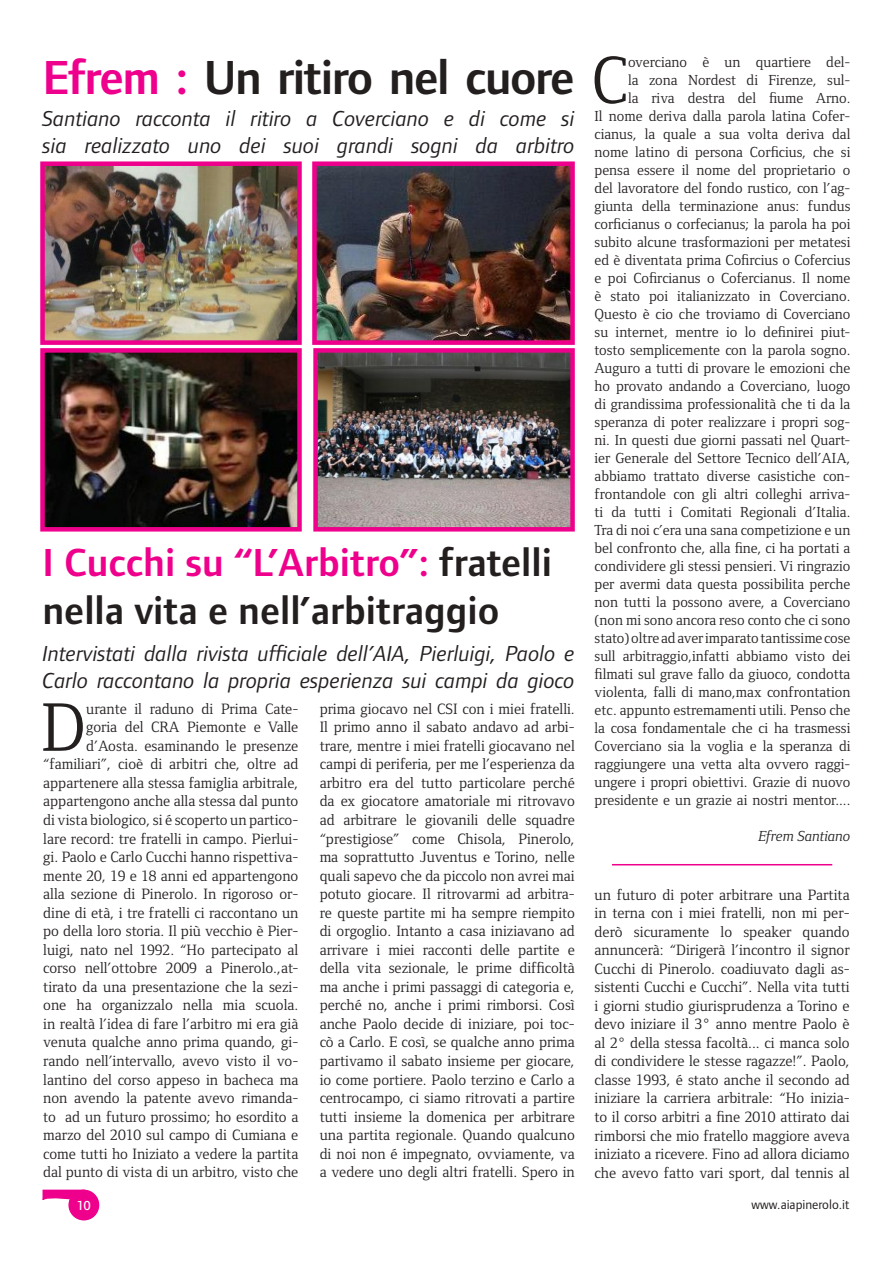
<style>
.page{position:relative;width:893px;height:1263px;background:#fff}
.page>*{position:absolute;margin:0;border:0;box-sizing:border-box;transform-origin:0 0}
.t1{font:70.8px "Foundry Form Serif";color:#241f1f}
.t2{font:68.7px "Foundry Form Serif";color:#241f1f}
.t3{font:600 49.5px "Foundry Form Sans";letter-spacing:-.03em;color:#241f1f}
.t4{font:600 40.5px/48.6px "Foundry Form Sans";color:#241f1f}
.t5{font:italic 22.5px/27px "Foundry Form Sans";color:#241f1f}
.t6{font:15.45px/18.6px "Foundry Form Serif";color:#241f1f;text-align:justify}
.t7{font:15px/18px "Foundry Form Serif";color:#241f1f;text-align:right}
.t8{font:italic 15px "Foundry Form Serif";color:#241f1f}
.t9{font:13.5px "Foundry Form Sans";color:#241f1f}
.t10{font:500 13.5px "Foundry Form Sans";color:#fff}
.s1{color:#ee008c}
</style>
<div class="page">
<img style="left:45px;top:166px;width:252px;height:174px">
<div style="left:40px;top:161px;width:262px;height:184px;border:4px solid #ee008c"></div>
<img style="left:317px;top:166px;width:253px;height:174px">
<div style="left:312px;top:161px;width:263px;height:184px;border:4px solid #ee008c"></div>
<img style="left:45px;top:353px;width:252px;height:173px">
<div style="left:40px;top:348px;width:262px;height:183px;border:4px solid #ee008c"></div>
<img style="left:318px;top:353px;width:252px;height:173px">
<div style="left:313px;top:348px;width:262px;height:183px;border:4px solid #ee008c"></div>
<hr style="left:612px;top:864px;width:220px;height:1px;background:#ee008c">
<div style="left:69px;top:1190px;width:30px;height:30px;background:#ee008c;border-radius:50%"></div>
<div style="left:68px;top:1189px;width:31px;height:31px;border:2px solid #ee008c;border-radius:50%"></div>
<svg style="left:42px;top:1189px;width:43px;height:12px"></svg>
<h3 class="t3" style="left:43px;top:50px;width:534px"><span class="s1">Efrem :</span> Un ritiro nel cuore</h3>
<h3 class="t5" style="left:43px;top:105px;width:534px">Santiano racconta il ritiro a Coverciano e di come si sia realizzato uno dei suoi grandi sogni da arbitro</h3>
<h3 class="t4" style="left:43px;top:538px;width:511px"><span class="s1">I Cucchi su “L’Arbitro”:</span> fratelli nella vita e nell’arbitraggio</h3>
<h3 class="t5" style="left:43px;top:639px;width:534px">Intervistati dalla rivista ufficiale dell’AIA, Pierluigi, Paolo e<br>Carlo raccontano la propria esperienza sui campi da gioco</h3>
<p class="t6" style="left:43px;top:699px;width:257px;text-align:right">urante il raduno di Prima Cate-<br>goria del CRA Piemonte e Valle d’Aosta. esaminando le presenze “familiari”, cioè di arbitri che, oltre ad appartenere alla stessa famiglia arbitrale, appartengono anche alla stessa dal punto di vista biologico, si é scoperto un partico&shy;lare record: tre fratelli in campo. Pierlui&shy;gi. Paolo e Carlo Cucchi hanno rispettiva&shy;mente 20, 19 e 18 anni ed appartengono alla sezione di Pinerolo. In rigoroso or&shy;dine di età, i tre fratelli ci raccontano un po della loro storia. Il più vecchio è Pier&shy;luigi, nato nel 1992. “Ho partecipato al corso nell’ottobre 2009 a Pinerolo.,at&shy;tirato da una presentazione che la sezi&shy;one ha organizzalo nella mia scuola. in realtà l’idea di fare l’arbitro mi era già venuta qualche anno prima quando, gi&shy;rando nell’intervallo, avevo visto il vo&shy;lantino del corso appeso in bacheca ma non avendo la patente avevo rimanda&shy;to ad un futuro prossimo; ho esordito a marzo del 2010 sul campo di Cumiana e come tutti ho Iniziato a vedere la partita dal punto di vista di un arbitro, visto che</p>
<p class="t6" style="left:320px;top:699px;width:257px">prima giocavo nel CSI con i miei fratelli.<br>Il primo anno il sabato andavo ad arbi&shy;trare, mentre i miei fratelli giocavano nel campi di periferia, per me l’esperienza da arbitro era del tutto particolare perché da ex giocatore amatoriale mi ritrovavo ad arbitrare le giovanili delle squadre “prestigiose” come Chisola, Pinerolo, ma soprattutto Juventus e Torino, nelle quali sapevo che da piccolo non avrei mai potuto giocare. Il ritrovarmi ad arbitra&shy;re queste partite mi ha sempre riempito di orgoglio. Intanto a casa iniziavano ad arrivare i miei racconti delle partite e della vita sezionale, le prime difficoltà ma anche i primi passaggi di categoria e, perché no, anche i primi rimborsi. Così anche Paolo decide di iniziare, poi toc&shy;cò a Carlo. E così, se qualche anno prima partivamo il sabato insieme per giocare, io come portiere. Paolo terzino e Carlo a centrocampo, ci siamo ritrovati a partire tutti insieme la domenica per arbitrare una partita regionale. Quando qualcuno di noi non é impegnato, ovviamente, va a vedere uno degli altri fratelli. Spero in</p>
<h1 class="t1" style="left:41px;top:688px;width:47px">D</h1>
<p class="t10" style="left:77px;top:1198px;width:15px">10</p>
<h2 class="t2" style="left:591px;top:42px;width:38px">C</h2>
<p class="t7" style="left:595px;top:53px;width:257px">overciano è un quartiere del-<br>la zona Nordest di Firenze, sul-<br>la riva destra del fiume Arno.<br>Il nome deriva dalla parola latina Cofer&shy;cianus, la quale a sua volta deriva dal nome latino di persona Corficius, che si pensa essere il nome del proprietario o del lavoratore del fondo rustico, con l’ag&shy;giunta della terminazione anus: fundus corficianus o corfecianus; la parola ha poi subito alcune trasformazioni per metatesi ed è diventata prima Cofircius o Cofercius e poi Cofircianus o Cofercianus. Il nome è stato poi italianizzato in Coverciano.<br>Questo è cio che troviamo di Coverciano su internet, mentre io lo definirei piut&shy;tosto semplicemente con la parola sogno.<br>Auguro a tutti di provare le emozioni che ho provato andando a Coverciano, luogo di grandissima professionalità che ti da la speranza di poter realizzare i propri sog&shy;ni. In questi due giorni passati nel Quart&shy;ier Generale del Settore Tecnico dell’AIA, abbiamo trattato diverse casistiche con&shy;frontandole con gli altri colleghi arriva&shy;ti da tutti i Comitati Regionali d’Italia.<br>Tra di noi c’era una sana competizione e un bel confronto che, alla fine, ci ha portati a condividere gli stessi pensieri. Vi ringrazio per avermi data questa possibilita perche non tutti la possono avere, a Coverciano (non mi sono ancora reso conto che ci sono stato) oltre ad aver imparato tantissime cose sull arbitraggio,infatti abbiamo visto dei filmati sul grave fallo da giuoco, condotta violenta, falli di mano,max confrontation etc. appunto estremamenti utili. Penso che la cosa fondamentale che ci ha trasmessi Coverciano sia la voglia e la speranza di raggiungere una vetta alta ovvero raggi&shy;ungere i propri obiettivi. Grazie di nuovo presidente e un grazie ai nostri mentor....</p>
<p class="t8" style="left:759px;top:828px;width:93px">Efrem Santiano</p>
<p class="t6" style="left:595px;top:885px;width:257px">un futuro di poter arbitrare una Partita in terna con i miei fratelli, non mi per&shy;derò sicuramente lo speaker quando annuncerà: “Dirigerà l’incontro il signor Cucchi di Pinerolo. coadiuvato dagli as&shy;sistenti Cucchi e Cucchi”. Nella vita tutti i giorni studio giurisprudenza a Torino e devo iniziare il 3° anno mentre Paolo è al 2° della stessa facoltà... ci manca solo di condividere le stesse ragazze!”. Paolo, classe 1993, é stato anche il secondo ad iniziare la carriera arbitrale: “Ho inizia&shy;to il corso arbitri a fine 2010 attirato dai rimborsi che mio fratello maggiore aveva iniziato a ricevere. Fino ad allora diciamo che avevo fatto vari sport, dal tennis al</p>
<p class="t9" style="left:752px;top:1197px;width:99px">www.aiapinerolo.it</p>
</div>
